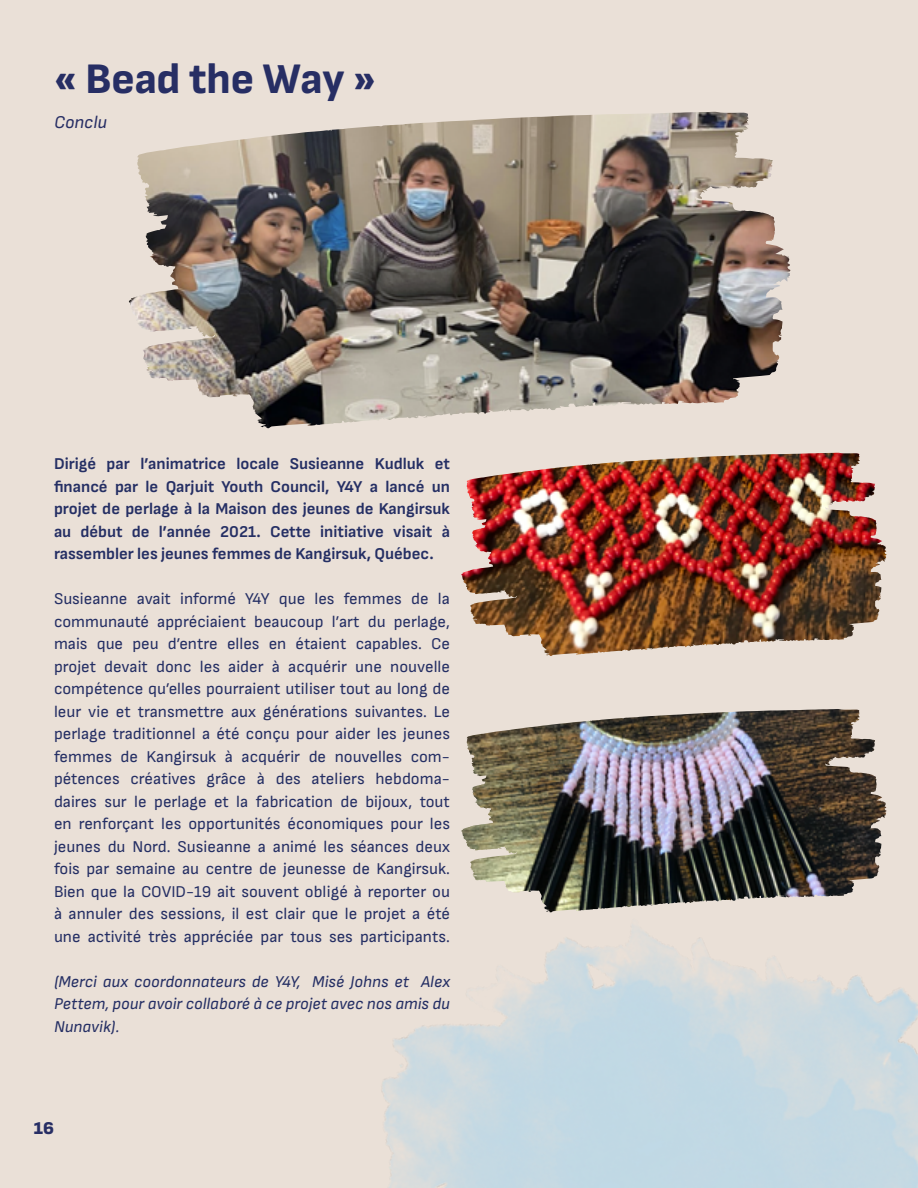
<style>
.page{position:relative;width:918px;height:1188px;background:#fff}
.page>*{position:absolute;margin:0;border:0;box-sizing:border-box;transform-origin:0 0}
.t1{font:800 43.5px "Sofia Sans";letter-spacing:-.005em;color:#272e64}
.t2{font:italic 18px "Sofia Sans";letter-spacing:-.005em;color:#272e64}
.t3{font:900 18px "Sofia Sans";color:#272e64}
.t4{font:16.5px/22.5px "Sofia Sans";color:#252f64;text-align:justify}
.t5{font:700 16.5px/22.5px "Sofia Sans";color:#252f64;text-align:justify}
.t6{font:italic 16.5px/22.5px "Sofia Sans";color:#252f64;text-align:justify}
</style>
<div class="page">
<img style="left:0;top:0;width:918px;height:1188px">
<img style="left:466px;top:453px;width:368px;height:66px">
<img style="left:466px;top:709px;width:368px;height:67px">
<img style="left:226px;top:871px;width:692px;height:317px">
<img style="left:136px;top:112px;width:572px;height:103px">
<h1 class="t1" style="left:54px;top:54px;width:324px">« Bead the Way »</h1>
<p class="t2" style="left:54px;top:112px;width:55px">Conclu</p>
<p class="t5" style="left:54px;top:452px;width:398px">Dirigé par l’animatrice locale Susieanne Kudluk et financé par le Qarjuit Youth Council, Y4Y a lancé un projet de perlage à la Maison des jeunes de Kangirsuk au début de l’année 2021. Cette initiative visait à rassembler les jeunes femmes de Kangirsuk, Québec.</p>
<p class="t4" style="left:54px;top:587px;width:398px">Susieanne avait informé Y4Y que les femmes de la communauté appréciaient beaucoup l’art du perlage, mais que peu d’entre elles en étaient capables. Ce projet devait donc les aider à acquérir une nouvelle compétence qu’elles pourraient utiliser tout au long de leur vie et transmettre aux générations suivantes. Le perlage traditionnel a été conçu pour aider les jeunes femmes de Kangirsuk à acquérir de nouvelles com&shy;pétences créatives grâce à des ateliers hebdoma&shy;daires sur le perlage et la fabrication de bijoux, tout en renforçant les opportunités économiques pour les jeunes du Nord. Susieanne a animé les séances deux fois par semaine au centre de jeunesse de Kangirsuk.<br>Bien que la COVID-19 ait souvent obligé à reporter ou à annuler des sessions, il est clair que le projet a été une activité très appréciée par tous ses participants.</p>
<p class="t6" style="left:54px;top:970px;width:398px">(Merci aux coordonnateurs de Y4Y, Misé Johns et Alex Pettem, pour avoir collaboré à ce projet avec nos amis du Nunavik).</p>
<p class="t3" style="left:34px;top:1118px;width:22px">16</p>
</div>
